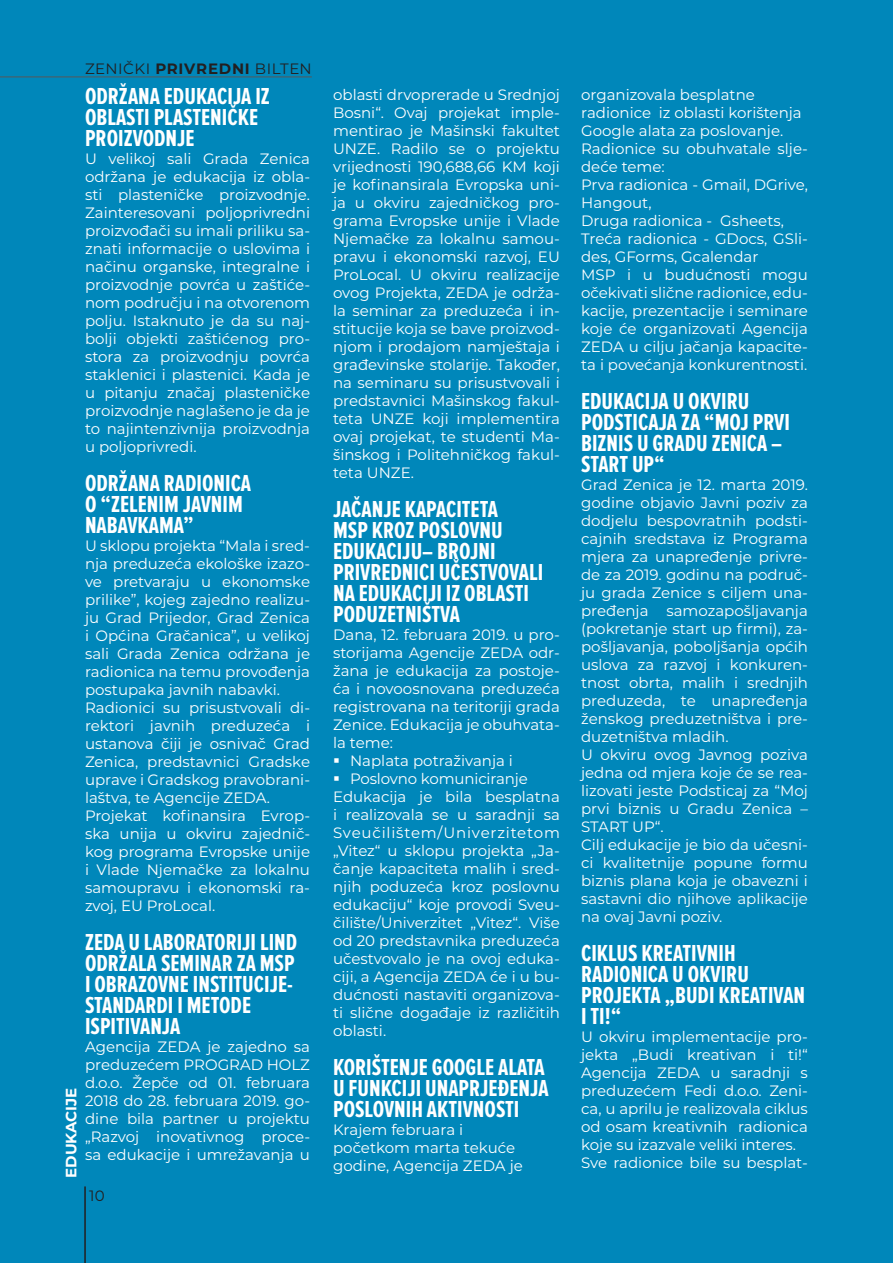
<style>
.page{position:relative;width:893px;height:1263px;background:#0087ba}
.page>*{position:absolute;margin:0;border:0;box-sizing:border-box;transform-origin:0 0}
.t1{font:700 24px/21px "Proxima Nova Ex Cn";color:#fff}
.t2{font:15px/18px "Montserrat";color:#fff}
.t3{font:15px "Montserrat";letter-spacing:.055em;color:#fff}
.t4{font:15px "Montserrat";letter-spacing:.03em;color:#231f20}
.t5{font:700 15px "Montserrat";color:#fff}
.s1{font-weight:700}
</style>
<div class="page">
<hr style="left:84px;top:1186px;width:2px;height:77px;background:#231f20">
<hr style="left:0;top:77px;width:312px;height:1px;background:#57585a">
<p class="t4" style="left:85px;top:59px;width:228px">ZENIČKI <span class="s1">PRIVREDNI</span> BILTEN</p>
<h1 class="t1" style="left:85px;top:86px;width:186px">ODRŽANA EDUKACIJA IZ<br>OBLASTI PLASTENIČKE<br>PROIZVODNJE</h1>
<p class="t2" style="left:85px;top:149px;width:227px;text-align:justify">U velikoj sali Grada Zenica održana je edukacija iz obla&shy;sti plasteničke proizvodnje.<br>Zainteresovani poljoprivredni proizvođači su imali priliku sa&shy;znati informacije o uslovima i načinu organske, integralne i proizvodnje povrća u zaštiće&shy;nom području i na otvorenom polju. Istaknuto je da su naj&shy;bolji objekti zaštićenog pro&shy;stora za proizvodnju povrća staklenici i plastenici. Kada je u pitanju značaj plasteničke proizvodnje naglašeno je da je to najintenzivnija proizvodnja u poljoprivredi.</p>
<h1 class="t1" style="left:85px;top:473px;width:168px">ODRŽANA RADIONICA<br>O “ZELENIM JAVNIM<br>NABAVKAMA”</h1>
<p class="t2" style="left:85px;top:536px;width:227px">U sklopu projekta “Mala i sred&shy;nja preduzeća ekološke izazo&shy;ve pretvaraju u ekonomske prilike”, kojeg zajedno realizu&shy;ju Grad Prijedor, Grad Zenica i Općina Gračanica”, u velikoj sali Grada Zenica održana je radionica na temu provođenja postupaka javnih nabavki.<br>Radionici su prisustvovali di&shy;rektori javnih preduzeća i ustanova čiji je osnivač Grad<br>Zenica, predstavnici Gradske uprave i Gradskog pravobrani&shy;laštva, te Agencije ZEDA.<br>Projekat kofinansira Evrop&shy;ska unija u okviru zajednič&shy;kog programa Evropske unije i Vlade Njemačke za lokalnu samoupravu i ekonomski ra&shy;zvoj, EU ProLocal.</p>
<h1 class="t1" style="left:85px;top:932px;width:214px">ZEDA U LABORATORIJI LIND<br>ODRŽALA SEMINAR ZA MSP<br>I OBRAZOVNE INSTITUCIJE-<br>STANDARDI I METODE<br>ISPITIVANJA</h1>
<p class="t2" style="left:85px;top:1037px;width:227px;text-align:justify">Agencija ZEDA je zajedno sa preduzećem PROGRAD HOLZ d.o.o. Žepče od 01. februara 2018 do 28. februara 2019. go&shy;dine bila partner u projektu „Razvoj inovativnog proce&shy;sa edukacije i umrežavanja u</p>
<p class="t5" style="left:60px;top:1178px;width:92px;rotate:-90deg">EDUKACIJE</p>
<p class="t4" style="left:89px;top:1185px;width:17px">10</p>
<p class="t2" style="left:333px;top:85px;width:228px;text-align:justify">oblasti drvoprerade u Srednjoj Bosni“. Ovaj projekat imple&shy;mentirao je Mašinski fakultet UNZE. Radilo se o projektu vrijednosti 190,688,66 KM koji je kofinansirala Evropska uni&shy;ja u okviru zajedničkog pro&shy;grama Evropske unije i Vlade Njemačke za lokalnu samou&shy;pravu i ekonomski razvoj, EU ProLocal. U okviru realizacije ovog Projekta, ZEDA je održa&shy;la seminar za preduzeća i in&shy;stitucije koja se bave proizvod&shy;njom i prodajom namještaja i građevinske stolarije. Također, na seminaru su prisustvovali i predstavnici Mašinskog fakul&shy;teta UNZE koji implementira ovaj projekat, te studenti Ma&shy;šinskog i Politehničkog fakul&shy;teta UNZE.</p>
<h1 class="t1" style="left:333px;top:499px;width:212px">JAČANJE KAPACITETA<br>MSP KROZ POSLOVNU<br>EDUKACIJU– BROJNI<br>PRIVREDNICI UČESTVOVALI<br>NA EDUKACIJI IZ OBLASTI<br>PODUZETNIŠTVA</h1>
<p class="t2" style="left:333px;top:625px;width:228px">Dana, 12. februara 2019. u pro-</p>
<p class="t2" style="left:333px;top:643px;width:228px">storijama Agencije ZEDA odr-</p>
<p class="t2" style="left:333px;top:661px;width:228px">žana je edukacija za postoje-</p>
<p class="t2" style="left:333px;top:679px;width:228px">ća i novoosnovana preduzeća</p>
<p class="t2" style="left:333px;top:697px;width:228px">registrovana na teritoriji grada</p>
<p class="t2" style="left:333px;top:715px;width:228px">Zenice. Edukacija je obuhvata-</p>
<p class="t2" style="left:333px;top:733px;width:61px">la teme:</p>
<p class="t2" style="left:350px;top:751px;width:164px">Naplata potraživanja i</p>
<p class="t2" style="left:350px;top:769px;width:179px">Poslovno komuniciranje</p>
<p class="t2" style="left:333px;top:787px;width:228px">Edukacija je bila besplatna</p>
<p class="t2" style="left:333px;top:805px;width:228px">i realizovala se u saradnji sa</p>
<p class="t3" style="left:333px;top:822px;width:228px">Sveučilištem/Univerzitetom</p>
<p class="t2" style="left:333px;top:841px;width:228px">„Vitez“ u sklopu projekta „Ja-</p>
<p class="t2" style="left:333px;top:859px;width:228px">čanje kapaciteta malih i sred-</p>
<p class="t2" style="left:333px;top:877px;width:228px">njih poduzeća kroz poslovnu</p>
<p class="t2" style="left:333px;top:895px;width:228px">edukaciju“ koje provodi Sveu-</p>
<p class="t2" style="left:333px;top:913px;width:228px">čilište/Univerzitet „Vitez“. Više</p>
<p class="t2" style="left:333px;top:931px;width:228px">od 20 predstavnika preduzeća</p>
<p class="t2" style="left:333px;top:949px;width:228px">učestvovalo je na ovoj eduka-</p>
<p class="t2" style="left:333px;top:967px;width:228px">ciji, a Agencija ZEDA će i u bu-</p>
<p class="t2" style="left:333px;top:985px;width:228px">dućnosti nastaviti organizova-</p>
<p class="t2" style="left:333px;top:1003px;width:228px">ti slične događaje iz različitih</p>
<p class="t2" style="left:333px;top:1021px;width:55px">oblasti.</p>
<h1 class="t1" style="left:333px;top:1057px;width:217px">KORIŠTENJE GOOGLE ALATA<br>U FUNKCIJI UNAPRJEĐENJA<br>POSLOVNIH AKTIVNOSTI</h1>
<p class="t2" style="left:333px;top:1120px;width:191px">Krajem februara i početkom marta tekuće godine, Agencija ZEDA je</p>
<p class="t2" style="left:581px;top:85px;width:228px">organizovala besplatne radionice iz oblasti korištenja<br>Google alata za poslovanje.<br>Radionice su obuhvatale slje&shy;deće teme:<br>Prva radionica - Gmail, DGrive,<br>Hangout,<br>Druga radionica - Gsheets,<br>Treća radionica - GDocs, GSli&shy;des, GForms, Gcalendar<br>MSP i u budućnosti mogu očekivati slične radionice, edu&shy;kacije, prezentacije i seminare koje će organizovati Agencija<br>ZEDA u cilju jačanja kapacite&shy;ta i povećanja konkurentnosti.</p>
<h1 class="t1" style="left:581px;top:391px;width:210px">EDUKACIJA U OKVIRU<br>PODSTICAJA ZA “MOJ PRVI<br>BIZNIS U GRADU ZENICA –<br>START UP“</h1>
<p class="t2" style="left:581px;top:475px;width:228px">Grad Zenica je 12. marta 2019. godine objavio Javni poziv za dodjelu bespovratnih podsti&shy;cajnih sredstava iz Programa mjera za unapređenje privre&shy;de za 2019. godinu na područ&shy;ju grada Zenice s ciljem una&shy;pređenja samozapošljavanja (pokretanje start up firmi), za&shy;pošljavanja, poboljšanja općih uslova za razvoj i konkuren&shy;tnost obrta, malih i srednjih preduzeda, te unapređenja ženskog preduzetništva i pre&shy;duzetništva mladih.<br>U okviru ovog Javnog poziva jedna od mjera koje će se rea&shy;lizovati jeste Podsticaj za “Moj prvi biznis u Gradu Zenica –<br>START UP“.<br>Cilj edukacije je bio da učesni&shy;ci kvalitetnije popune formu biznis plana koja je obavezni i sastavni dio njihove aplikacije na ovaj Javni poziv.</p>
<h1 class="t1" style="left:581px;top:943px;width:225px">CIKLUS KREATIVNIH<br>RADIONICA U OKVIRU<br>PROJEKTA „BUDI KREATIVAN<br>I TI!“</h1>
<p class="t2" style="left:581px;top:1027px;width:228px">U okviru implementacije pro&shy;jekta „Budi kreativan i ti!“<br>Agencija ZEDA u saradnji s preduzećem Fedi d.o.o. Zeni&shy;ca, u aprilu je realizovala ciklus od osam kreativnih radionica koje su izazvale veliki interes.<br>Sve radionice bile su besplat-</p>
</div>
